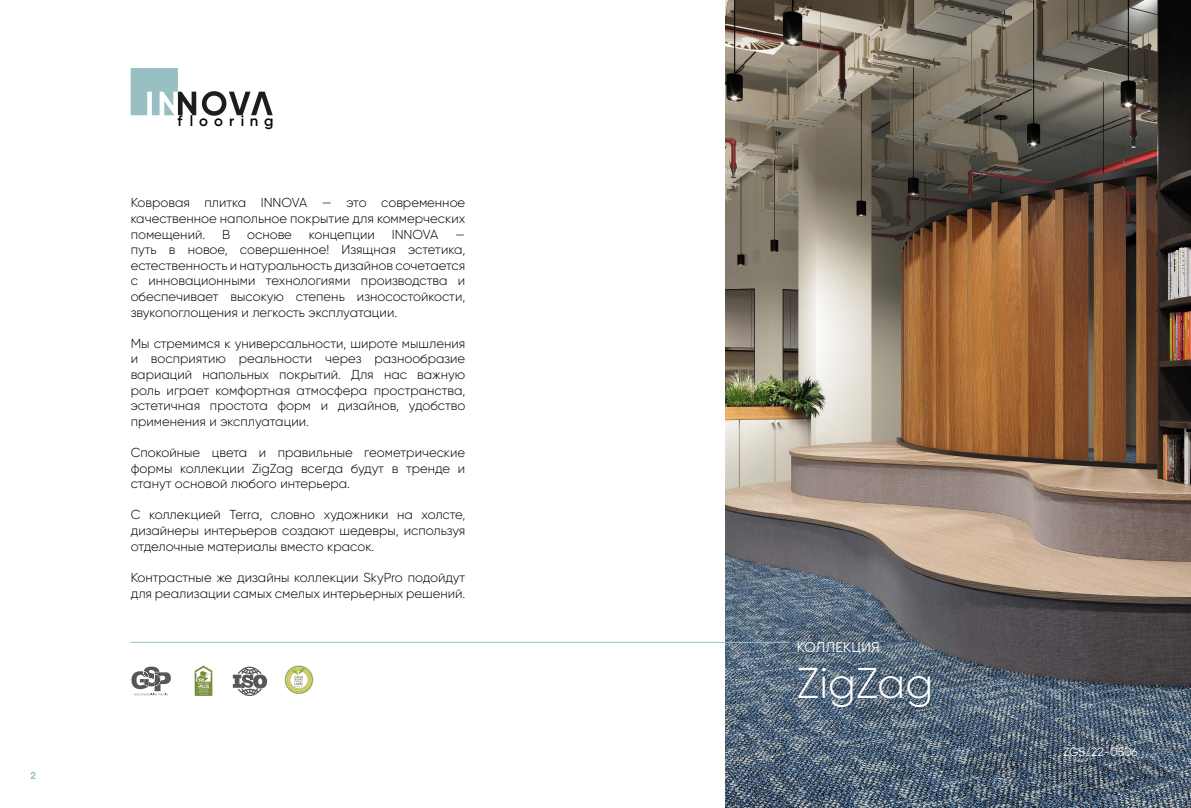
<style>
.page{position:relative;width:1191px;height:808px;background:#fff}
.page>*{position:absolute;margin:0;border:0;box-sizing:border-box;transform-origin:0 0}
.t1{font:300 43px "Gilroy";color:#fff}
.t2{font:600 14.9px "Gilroy";letter-spacing:.405em;color:#000}
.t3{font:14px "Gilroy";letter-spacing:.02em;color:#fff}
.t4{font:300 13px/15.6px "Gilroy";color:#000;text-align:justify}
.t5{font:12px "Gilroy";letter-spacing:-.005em;color:#fff}
.t6{font:700 10px "Helvetica";color:#98c0c2}
</style>
<div class="page">
<img style="left:725px;top:0;width:466px;height:808px">
<svg style="left:131px;top:68px;width:65px;height:47px"></svg>
<svg style="left:202px;top:91px;width:71px;height:25px"></svg>
<hr style="left:131px;top:642px;width:658px;height:1px;background:#98c0c2">
<svg style="left:131px;top:666px;width:40px;height:29px"></svg>
<svg style="left:195px;top:665px;width:17px;height:31px"></svg>
<svg style="left:285px;top:665px;width:28px;height:29px"></svg>
<svg style="left:233px;top:666px;width:34px;height:30px"></svg>
<p class="t6" style="left:30px;top:769px;width:7px">2</p>
<p class="t2" style="left:178px;top:112px;width:98px">flooring</p>
<p class="t4" style="left:131px;top:195px;width:336px">Ковровая плитка INNOVA — это современное качественное напольное покрытие для коммерческих помещений.</p>
<p class="t4" style="left:222px;top:226px;width:10px">В</p>
<p class="t4" style="left:247px;top:226px;width:46px">основе</p>
<p class="t4" style="left:309px;top:226px;width:67px">концепции</p>
<p class="t4" style="left:392px;top:226px;width:48px">INNOVA</p>
<p class="t4" style="left:131px;top:226px;width:336px;text-indent:324px">— путь в новое, совершенное! Изящная эстетика, естественность и натуральность дизайнов сочетается с инновационными технологиями производства и обеспечивает высокую степень износостойкости, звукопоглощения и легкость эксплуатации.</p>
<p class="t4" style="left:131px;top:335px;width:336px">Мы стремимся к универсальности, широте мышления и восприятию реальности через разнообразие вариаций напольных покрытий. Для нас важную роль играет комфортная атмосфера пространства, эстетичная простота форм и дизайнов, удобство применения и эксплуатации.</p>
<p class="t4" style="left:131px;top:445px;width:336px">Спокойные цвета и правильные геометрические формы коллекции ZigZag всегда будут в тренде и станут основой любого интерьера.</p>
<p class="t4" style="left:131px;top:507px;width:336px">С коллекцией Terra, словно художники на холсте, дизайнеры интерьеров создают шедевры, используя отделочные материалы вместо красок.</p>
<p class="t4" style="left:131px;top:569px;width:336px">Контрастные же дизайны коллекции SkyPro подойдут для реализации самых смелых интерьерных решений.</p>
<p class="t3" style="left:797px;top:638px;width:85px">КОЛЛЕКЦИЯ</p>
<h1 class="t1" style="left:797px;top:656px;width:138px">ZigZag</h1>
<p class="t5" style="left:1063px;top:745px;width:76px">ZG5/22-0506</p>
</div>
